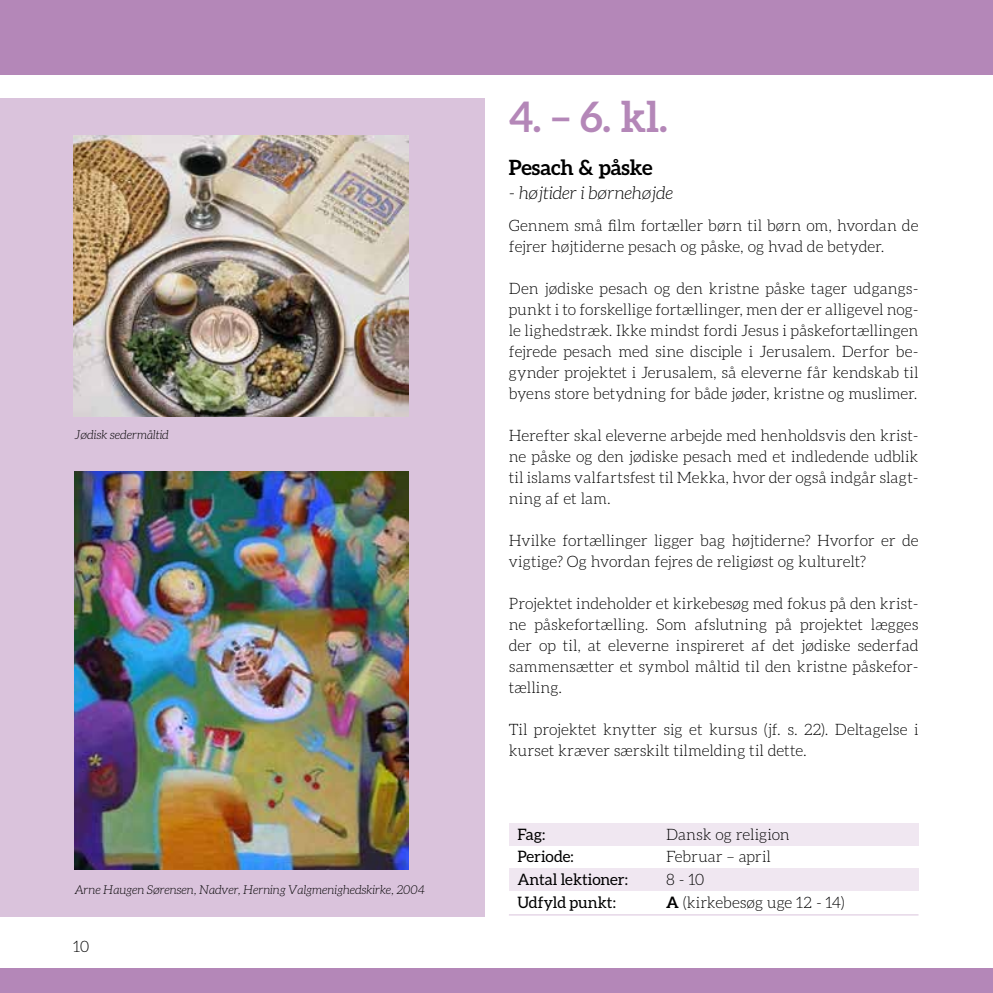
<style>
.page{position:relative;width:993px;height:993px;background:#fff}
.page>*{position:absolute;margin:0;border:0;box-sizing:border-box;transform-origin:0 0}
.t1{font:700 42px "Aleo";color:#b487b8}
.t2{font:700 21px "Aleo";letter-spacing:-.005em;color:#000}
.t3{font:italic 300 17.5px "Aleo";letter-spacing:-.005em;color:#000}
.t4{font:300 15.75px/21px "Aleo";color:#000}
.t5{font:15.75px "Aleo";color:#000}
.t6{font:italic 300 12.25px "Aleo";letter-spacing:-.005em;color:#000}
.s1{font-weight:700}
</style>
<div class="page">
<div style="left:0;top:99px;width:484px;height:817px;background:#dac3dc"></div>
<div style="left:0;top:0;width:992px;height:74px;background:#b487b8"></div>
<div style="left:0;top:967px;width:992px;height:25px;background:#b487b8"></div>
<div style="left:508px;top:822px;width:410px;height:23px;background:#f0e7f1"></div>
<div style="left:508px;top:867px;width:410px;height:23px;background:#f0e7f1"></div>
<hr style="left:508px;top:914px;width:410px;height:1px;background:#dac3dc">
<img style="left:73px;top:135px;width:335px;height:281px">
<img style="left:74px;top:471px;width:334px;height:398px">
<p class="t6" style="left:74px;top:428px;width:96px">Jødisk sedermåltid</p>
<p class="t6" style="left:74px;top:882px;width:352px">Arne Haugen Sørensen, Nadver, Herning Valgmenighedskirke, 2004</p>
<p class="t4" style="left:73px;top:935px;width:18px">10</p>
<h1 class="t1" style="left:508px;top:92px;width:160px">4. – 6. kl.</h1>
<h2 class="t2" style="left:508px;top:155px;width:145px">Pesach &amp; påske</h2>
<p class="t3" style="left:508px;top:183px;width:166px">- højtider i børnehøjde</p>
<p class="t4" style="left:508px;top:215px;width:411px">Gennem små film fortæller børn til børn om, hvordan de fejrer højtiderne pesach og påske, og hvad de betyder.</p>
<p class="t4" style="left:508px;top:278px;width:411px;text-align:justify">Den jødiske pesach og den kristne påske tager udgangs&shy;punkt i to forskellige fortællinger, men der er alligevel nog&shy;le lighedstræk. Ikke mindst fordi Jesus i påskefortællingen fejrede pesach med sine disciple i Jerusalem. Derfor be&shy;gynder projektet i Jerusalem, så eleverne får kendskab til byens store betydning for både jøder, kristne og muslimer.</p>
<p class="t4" style="left:508px;top:425px;width:411px;text-align:justify">Herefter skal eleverne arbejde med henholdsvis den krist&shy;ne påske og den jødiske pesach med et indledende udblik til islams valfartsfest til Mekka, hvor der også indgår slagt&shy;ning af et lam.</p>
<p class="t4" style="left:508px;top:530px;width:411px">Hvilke fortællinger ligger bag højtiderne? Hvorfor er de vigtige? Og hvordan fejres de religiøst og kulturelt?</p>
<p class="t4" style="left:508px;top:593px;width:411px;text-align:justify">Projektet indeholder et kirkebesøg med fokus på den krist&shy;ne påskefortælling. Som afslutning på projektet lægges der op til, at eleverne inspireret af det jødiske sederfad sammensætter et symbol måltid til den kristne påskefor&shy;tælling.</p>
<p class="t4" style="left:508px;top:719px;width:411px">Til projektet knytter sig et kursus (jf. s. 22). Deltagelse i kurset kræver særskilt tilmelding til dette.</p>
<p class="t5" style="left:517px;top:824px;width:30px">Fag:</p>
<p class="t4" style="left:666px;top:823px;width:125px">Dansk og religion</p>
<p class="t5" style="left:517px;top:847px;width:58px">Periode:</p>
<p class="t4" style="left:666px;top:845px;width:106px">Februar – april</p>
<p class="t5" style="left:517px;top:870px;width:112px">Antal lektioner:</p>
<p class="t4" style="left:666px;top:868px;width:40px">8 - 10</p>
<p class="t5" style="left:517px;top:893px;width:100px">Udfyld punkt:</p>
<p class="t4" style="left:666px;top:891px;width:180px"><span class="s1">A</span> (kirkebesøg uge 12 - 14)</p>
</div>
